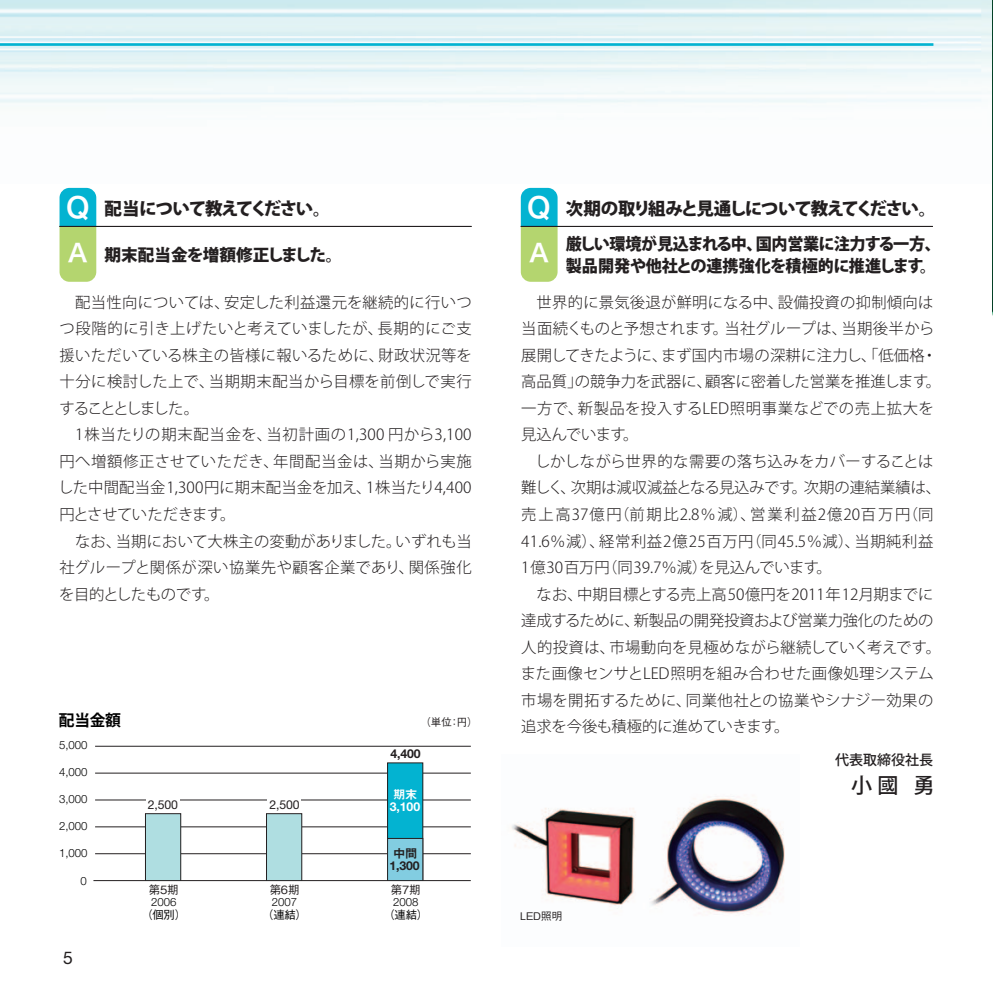
<style>
.page{position:relative;width:993px;height:993px;background:#fff}
.page>*{position:absolute;margin:0;border:0;box-sizing:border-box;transform-origin:0 0}
.t1{font:28px "Hira Kaku Pro W6 90 pv RKSJ H";color:#fff}
.t2{font:24.5px "Hira Kaku Pro W6 90 pv RKSJ H";color:#fff}
.t3{font:21px "Koz Go Pro Medium 90 pv RKSJ H";color:#231f20}
.t4{font:17.5px "Koz Go Pro Heavy 90 pv RKSJ H";letter-spacing:-.08em;color:#231f20}
.t5{font:17.5px "Helvetica Neue LT Std";color:#231f20}
.t6{font:16.62px/22.8px "Koz Go Pro Heavy 90 pv RKSJ H";letter-spacing:-.025em;color:#231f20}
.t7{font:16.62px "Koz Go Pro Heavy 90 pv RKSJ H";color:#231f20}
.t8{font:15.75px "Koz Go Pro Bold 90 pv RKSJ H";color:#000}
.t9{font:15.4px/26.4px "Koz Go Pro Light 90 pv RKSJ H";letter-spacing:.01em;color:#231f20}
.t10{font:14px "Koz Go Pro Medium 90 pv RKSJ H";color:#231f20}
.t11{font:700 12.25px "Helvetica Neue LT Std";letter-spacing:-.01em;color:#231f20}
.t12{font:12.25px "Helvetica Neue LT Std";letter-spacing:-.01em;color:#231f20}
.t13{font:700 12.25px "Helvetica Neue LT Std";color:#fff}
.t14{font:12.25px "Midashi Go Pro MB31 90 pv RKSJ H";color:#fff}
.t15{font:12.25px "Midashi Go Pro MB31 90 pv RKSJ H";color:#231f20}
.t16{font:300 11.38px "Helvetica Neue LT Std";color:#000}
.t17{font:11.38px "Gothic BBB Pro Medium 90 pv RKSJ H";color:#000}
.t18{font:11.38px "Gothic BBB Pro Medium 90 pv RKSJ H";letter-spacing:-.01em;color:#231f20}
.t19{font:10.5px "Gothic BBB Pro Medium 90 pv RKSJ H";color:#231f20}
</style>
<div class="page">
<img style="left:992px;top:0;width:1px;height:316px">
<hr style="left:0;top:43px;width:933px;height:3px;background:#03b3d1">
<img style="left:511px;top:796px;width:274px;height:118px">
<hr style="left:95px;top:745px;width:375px;height:1px;background:#231f20">
<hr style="left:95px;top:772px;width:375px;height:1px;background:#231f20">
<hr style="left:95px;top:799px;width:375px;height:1px;background:#231f20">
<hr style="left:95px;top:826px;width:375px;height:1px;background:#231f20">
<hr style="left:95px;top:853px;width:375px;height:1px;background:#231f20">
<div style="left:145px;top:813px;width:36px;height:67px;background:#afdee1"></div>
<div style="left:145px;top:813px;width:36px;height:67px;border:1px solid #231f20"></div>
<div style="left:266px;top:813px;width:36px;height:67px;background:#afdee1"></div>
<div style="left:266px;top:813px;width:36px;height:67px;border:1px solid #231f20"></div>
<div style="left:387px;top:762px;width:35px;height:118px;background:#03b3d1"></div>
<div style="left:387px;top:762px;width:36px;height:118px;border:1px solid #231f20"></div>
<div style="left:387px;top:838px;width:35px;height:42px;background:#82cde1"></div>
<div style="left:387px;top:838px;width:36px;height:42px;border:1px solid #231f20"></div>
<hr style="left:93px;top:879px;width:377px;height:1px;background:#231f20">
<div style="left:146px;top:798px;width:34px;height:12px;background:#fff"></div>
<div style="left:267px;top:798px;width:34px;height:12px;background:#fff"></div>
<svg style="left:59px;top:188px;width:37px;height:94px;background:#71c99a"></svg>
<hr style="left:59px;top:226px;width:412px;height:1px;background:#231f20">
<svg style="left:520px;top:188px;width:37px;height:94px;background:#72c99b"></svg>
<hr style="left:520px;top:226px;width:412px;height:1px;background:#231f20">
<h1 class="t1" style="left:66px;top:197px;width:25px">Q</h1>
<h2 class="t2" style="left:68px;top:244px;width:21px">A</h2>
<p class="t4" style="left:104px;top:202px;width:227px">配当について教えてください。</p>
<p class="t7" style="left:104px;top:248px;width:239px">期末配当金を増額修正しました。</p>
<p class="t9" style="left:58px;top:291px;width:415px">　配当性向については、安定した利益還元を継続的に行いつつ段階的に引き上げたいと考えていましたが、長期的にご支援いただいている株主の皆様に報いるために、財政状況等を十分に検討した上で、当期期末配当から目標を前倒しで実行することとしました。<br>　1株当たりの期末配当金を、当初計画の1,300 円から3,100円へ増額修正させていただき、年間配当金は、当期から実施した中間配当金1,300円に期末配当金を加え、1株当たり4,400円とさせていただきます。<br>　なお、当期において大株主の変動がありました。いずれも当社グループと関係が深い協業先や顧客企業であり、関係強化を目的としたものです。</p>
<p class="t8" style="left:59px;top:713px;width:64px">配当金額</p>
<p class="t19" style="left:420px;top:718px;width:59px">（単位：円）</p>
<p class="t16" style="left:59px;top:738px;width:30px">5,000</p>
<p class="t16" style="left:59px;top:765px;width:30px">4,000</p>
<p class="t16" style="left:59px;top:792px;width:30px">3,000</p>
<p class="t16" style="left:59px;top:819px;width:30px">2,000</p>
<p class="t16" style="left:59px;top:845px;width:30px">1,000</p>
<p class="t16" style="left:81px;top:873px;width:8px">0</p>
<p class="t5" style="left:63px;top:947px;width:11px">5</p>
<p class="t12" style="left:148px;top:797px;width:32px">2,500</p>
<p class="t12" style="left:269px;top:797px;width:32px">2,500</p>
<p class="t18" style="left:149px;top:885px;width:31px">第5期</p>
<p class="t16" style="left:151px;top:895px;width:27px">2006</p>
<p class="t17" style="left:141px;top:909px;width:46px">（個別）</p>
<p class="t18" style="left:269px;top:885px;width:31px">第6期</p>
<p class="t16" style="left:272px;top:895px;width:27px">2007</p>
<p class="t17" style="left:262px;top:909px;width:46px">（連結）</p>
<p class="t11" style="left:390px;top:746px;width:32px">4,400</p>
<p class="t14" style="left:393px;top:789px;width:26px">期末</p>
<p class="t13" style="left:390px;top:799px;width:32px">3,100</p>
<p class="t15" style="left:393px;top:848px;width:26px">中間</p>
<p class="t11" style="left:389px;top:858px;width:32px">1,300</p>
<p class="t18" style="left:391px;top:885px;width:31px">第7期</p>
<p class="t16" style="left:393px;top:895px;width:27px">2008</p>
<p class="t17" style="left:383px;top:909px;width:46px">（連結）</p>
<h1 class="t1" style="left:527px;top:197px;width:25px">Q</h1>
<h2 class="t2" style="left:529px;top:244px;width:21px">A</h2>
<p class="t4" style="left:565px;top:202px;width:372px">次期の取り組みと見通しについて教えてください。</p>
<p class="t6" style="left:565px;top:234px;width:376px">厳しい環境が見込まれる中、国内営業に注力する一方、製品開発や他社との連携強化を積極的に推進します。</p>
<p class="t9" style="left:520px;top:291px;width:422px">　世界的に景気後退が鮮明になる中、設備投資の抑制傾向は当面続くものと予想されます。当社グループは、当期後半から展開してきたように、まず国内市場の深耕に注力し、「低価格・高品質」の競争力を武器に、顧客に密着した営業を推進します。一方で、新製品を投入するLED照明事業などでの売上拡大を見込んでいます。<br>　しかしながら世界的な需要の落ち込みをカバーすることは難しく、次期は減収減益となる見込みです。次期の連結業績は、売上高37億円（前期比2.8％減）、営業利益2億20百万円（同<br>41.6％減）、経常利益2億25百万円（同45.5％減）、当期純利益<br>1億30百万円（同39.7％減）を見込んでいます。<br>　なお、中期目標とする売上高50億円を2011年12月期までに達成するために、新製品の開発投資および営業力強化のための人的投資は、市場動向を見極めながら継続していく考えです 。また画像センサとLED照明を組み合わせた画像処理システム市場を開拓するために、同業他社との協業やシナジー効果の追求を今後も積極的に進めていきます。</p>
<p class="t19" style="left:520px;top:911px;width:43px">LED照明</p>
<p class="t10" style="left:834px;top:754px;width:99px">代表取締役社長</p>
<h3 class="t3" style="left:850px;top:776px;width:85px">小國 勇</h3>
</div>
